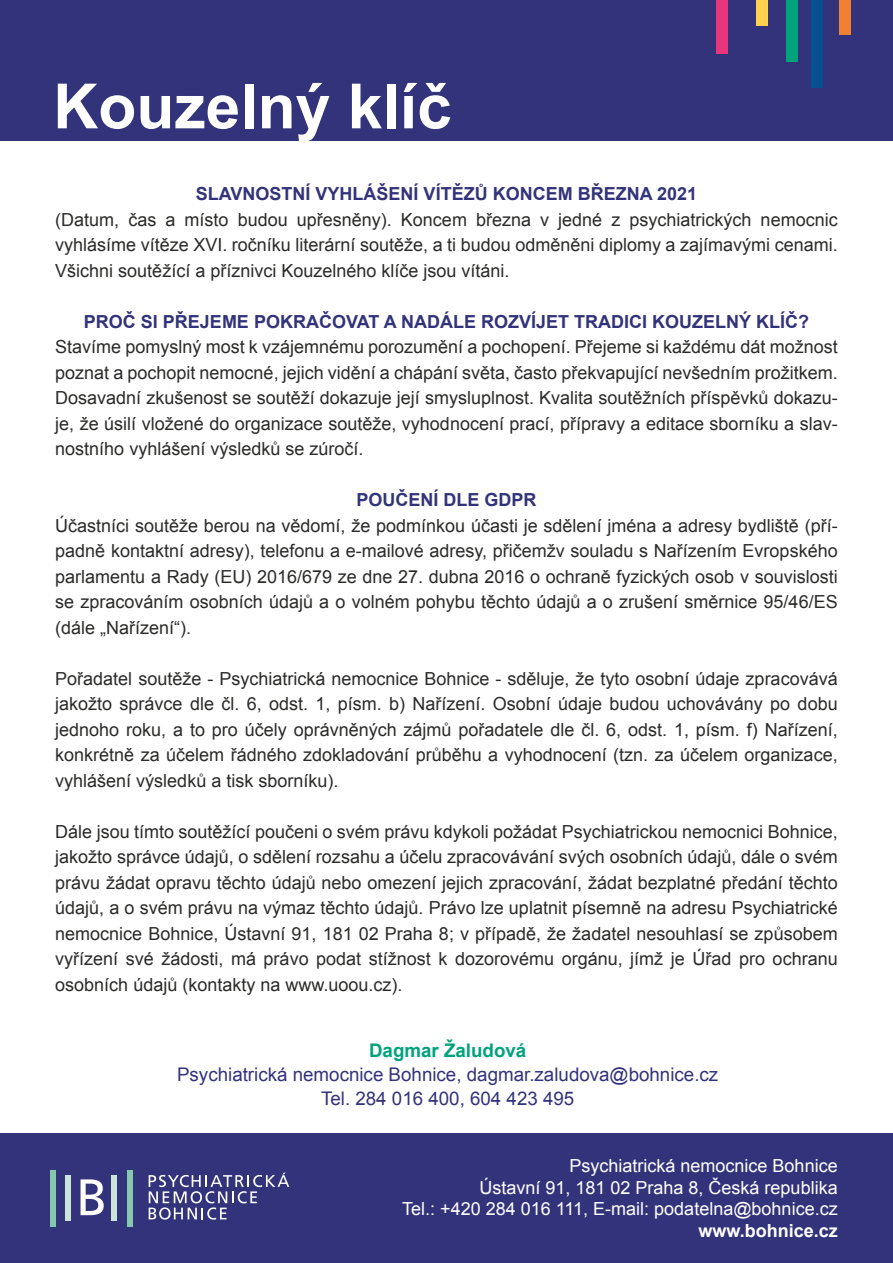
<style>
.page{position:relative;width:893px;height:1263px;background:#fff}
.page>*{position:absolute;margin:0;border:0;box-sizing:border-box;transform-origin:0 0}
.t1{font:700 62.4px "Arial";color:#fff}
.t2{font:18.75px/24px "Arial";color:#33337b;text-align:center}
.t3{font:700 18.75px "Arial";color:#00a37b}
.t4{font:18px/25.5px "Arial";color:#2b2b2a;text-align:justify}
.t5{font:700 18px "Arial";color:#33337b}
.t6{font:18px/21.6px "Arial";color:#fff;text-align:right}
.t7{font:700 18px "Arial";color:#fff}
</style>
<div class="page">
<div style="left:0;top:1133px;width:893px;height:130px;background:#33337b"></div>
<svg style="left:81px;top:1179px;width:23px;height:36px"></svg>
<div style="left:50px;top:1170px;width:5px;height:56px;background:#85c8ae"></div>
<div style="left:127px;top:1170px;width:5px;height:56px;background:#85c8ae"></div>
<div style="left:65px;top:1175px;width:5px;height:45px;background:#cae5d8"></div>
<div style="left:112px;top:1175px;width:5px;height:45px;background:#cae5d8"></div>
<svg style="left:149px;top:1172px;width:140px;height:47px"></svg>
<div style="left:0;top:0;width:893px;height:140px;background:#33337b"></div>
<div style="left:756px;top:0;width:12px;height:26px;background:#ffd14d"></div>
<div style="left:811px;top:0;width:11px;height:88px;background:#05508f"></div>
<div style="left:716px;top:0;width:12px;height:54px;background:#e8357b"></div>
<div style="left:839px;top:0;width:11px;height:34px;background:#f08032"></div>
<div style="left:786px;top:0;width:11px;height:62px;background:#00a37b"></div>
<h1 class="t1" style="left:53px;top:65px;width:400px">Kouzelný klíč</h1>
<p class="t5" style="left:196px;top:182px;width:503px">SLAVNOSTNÍ VYHLÁŠENÍ VÍTĚZŮ KONCEM BŘEZNA 2021</p>
<p class="t4" style="left:55px;top:207px;width:784px">(Datum, čas a místo budou upřesněny). Koncem března v jedné z psychiatrických nemocnic vyhlásíme vítěze XVI. ročníku literární soutěže, a ti budou odměněni diplomy a zajímavými cenami.<br>Všichni soutěžící a příznivci Kouzelného klíče jsou vítáni.</p>
<p class="t5" style="left:84px;top:309px;width:727px">PROČ SI PŘEJEME POKRAČOVAT A NADÁLE ROZVÍJET TRADICI KOUZELNÝ KLÍČ?</p>
<p class="t4" style="left:55px;top:334px;width:784px">Stavíme pomyslný most k vzájemnému porozumění a pochopení. Přejeme si každému dát možnost poznat a pochopit nemocné, jejich vidění a chápání světa, často překvapující nevšedním prožitkem.<br>Dosavadní zkušenost se soutěží dokazuje její smysluplnost. Kvalita soutěžních příspěvků dokazu&shy;je, že úsilí vložené do organizace soutěže, vyhodnocení prací, přípravy a editace sborníku a slav&shy;nostního vyhlášení výsledků se zúročí.</p>
<p class="t5" style="left:356px;top:488px;width:182px">POUČENÍ DLE GDPR</p>
<p class="t4" style="left:55px;top:513px;width:784px">Účastníci soutěže berou na vědomí, že podmínkou účasti je sdělení jména a adresy bydliště (pří&shy;padně kontaktní adresy), telefonu a e-mailové adresy, přičemžv souladu s Nařízením Evropského parlamentu a Rady (EU) 2016/679 ze dne 27. dubna 2016 o ochraně fyzických osob v souvislosti se zpracováním osobních údajů a o volném pohybu těchto údajů a o zrušení směrnice 95/46/ES (dále „Nařízení“).</p>
<p class="t4" style="left:55px;top:666px;width:784px">Pořadatel soutěže - Psychiatrická nemocnice Bohnice - sděluje, že tyto osobní údaje zpracovává jakožto správce dle čl. 6, odst. 1, písm. b) Nařízení. Osobní údaje budou uchovávány po dobu jednoho roku, a to pro účely oprávněných zájmů pořadatele dle čl. 6, odst. 1, písm. f) Nařízení, konkrétně za účelem řádného zdokladování průběhu a vyhodnocení (tzn. za účelem organizace, vyhlášení výsledků a tisk sborníku).</p>
<p class="t4" style="left:55px;top:819px;width:784px">Dále jsou tímto soutěžící poučeni o svém právu kdykoli požádat Psychiatrickou nemocnici Bohnice, jakožto správce údajů, o sdělení rozsahu a účelu zpracovávání svých osobních údajů, dále o svém právu žádat opravu těchto údajů nebo omezení jejich zpracování, žádat bezplatné předání těchto údajů, a o svém právu na výmaz těchto údajů. Právo lze uplatnit písemně na adresu Psychiatrické nemocnice Bohnice, Ústavní 91, 181 02 Praha 8; v případě, že žadatel nesouhlasí se způsobem vyřízení své žádosti, má právo podat stížnost k dozorovému orgánu, jímž je Úřad pro ochranu osobních údajů (kontakty na www.uoou.cz).</p>
<p class="t3" style="left:369px;top:1038px;width:159px">Dagmar Žaludová</p>
<p class="t2" style="left:177px;top:1063px;width:543px">Psychiatrická nemocnice Bohnice, dagmar.zaludova@bohnice.cz<br>Tel. 284 016 400, 604 423 495</p>
<p class="t6" style="left:402px;top:1155px;width:437px">Psychiatrická nemocnice Bohnice<br>Ústavní 91, 181 02 Praha 8, Česká republika<br>Tel.: +420 284 016 111, E-mail: podatelna@bohnice.cz</p>
<p class="t7" style="left:698px;top:1218px;width:141px">www.bohnice.cz</p>
</div>
